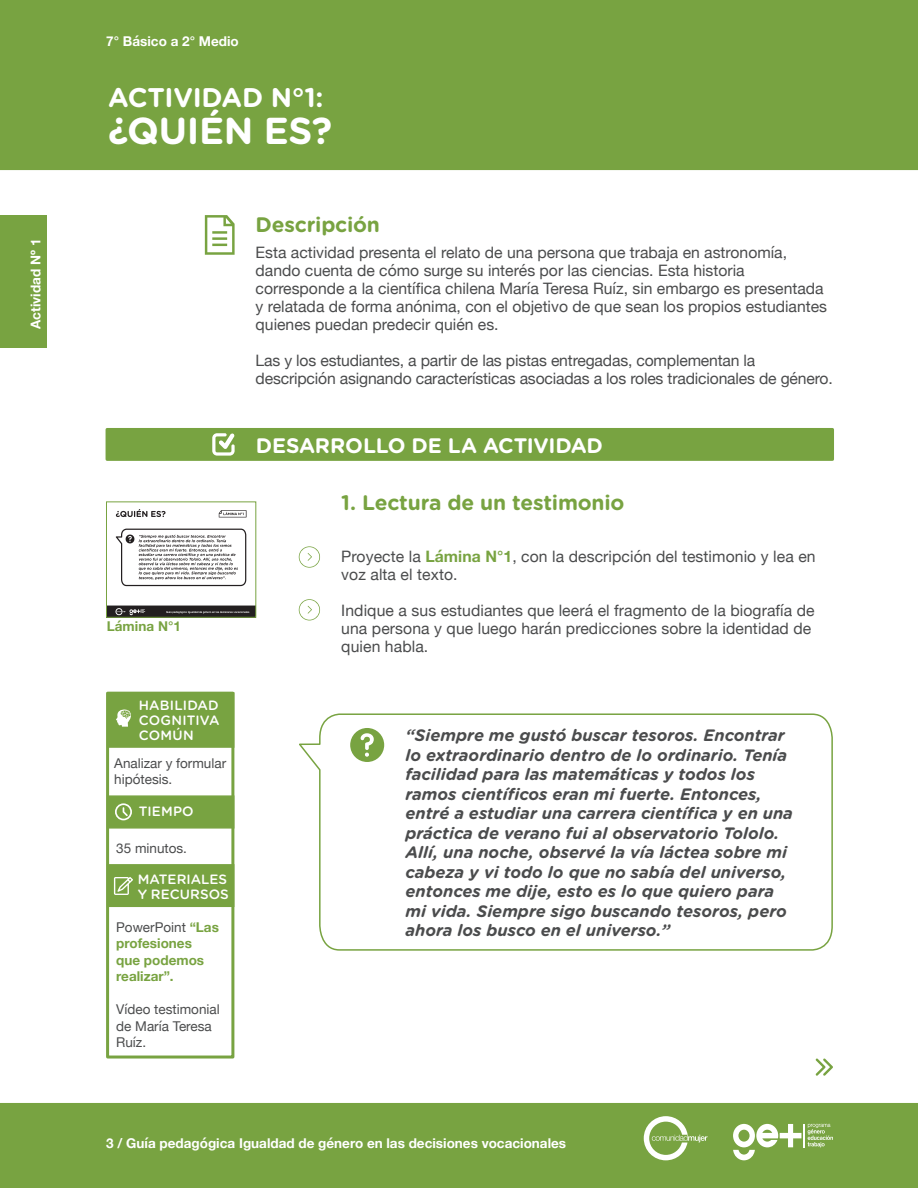
<style>
.page{position:relative;width:918px;height:1188px;background:#fff}
.page>*{position:absolute;margin:0;border:0;box-sizing:border-box;transform-origin:0 0}
.Titulo-actividad{font:700 37.5px "Gotham Rounded";letter-spacing:-.01em;color:#fff}
.Titulo-actividad-2{font:700 27px "Gotham Rounded";letter-spacing:-.01em;color:#fff}
.Título_interior{font:700 21px "Gotham Rounded";letter-spacing:-.01em;color:#78a341}
.Título_interior-2{font:700 21px "Gotham Rounded";letter-spacing:-.015em;color:#fff}
.Párrafo_-_frases{font:italic 700 16.5px/19.5px "Gotham Rounded";color:#4b4c4d}
.Párrafo{font:15.75px/18px "Helvetica Neue";color:#4b4c4d}
.información_página{font:700 13.5px "Helvetica Neue";color:#fff}
.Párrafo_-_expl{font:13.5px/16.5px "Helvetica Neue";color:#4b4c4d}
.Título-expl{font:500 13.5px "Gotham Rounded";letter-spacing:.005em;color:#fff}
.Párrafo_-_expl-2{font:700 13.5px/16.5px "Helvetica Neue";color:#78a341}
.Párrafo-2{font:700 13.5px "Helvetica Neue";letter-spacing:.005em;color:#78a341}
.s1{font-weight:400;color:#4b4c4d}
.s2{font-weight:700;color:#78a341}
</style>
<div class="page">
<div style="left:0;top:1103px;width:918px;height:85px;background:#78a341"></div>
<svg style="left:644px;top:1116px;width:64px;height:44px"></svg>
<svg style="left:733px;top:1124px;width:100px;height:36px"></svg>
<div style="left:0;top:0;width:918px;height:170px;background:#78a341"></div>
<div style="left:106px;top:428px;width:728px;height:33px;background:#78a341;border:3px solid #78a341"></div>
<div style="left:0;top:215px;width:47px;height:133px;background:#78a341"></div>
<img style="left:108px;top:509px;width:146px;height:106px">
<svg style="left:205px;top:215px;width:30px;height:40px"></svg>
<svg style="left:212px;top:433px;width:23px;height:23px"></svg>
<svg style="left:299px;top:546px;width:21px;height:22px"></svg>
<svg style="left:299px;top:599px;width:21px;height:21px"></svg>
<div style="left:107px;top:692px;width:127px;height:56px;background:#78a341;border:2px solid #78a341"></div>
<div style="left:106px;top:692px;width:128px;height:367px;border:3px solid #78a341"></div>
<svg style="left:116px;top:709px;width:15px;height:18px"></svg>
<div style="left:107px;top:795px;width:127px;height:34px;background:#78a341;border:2px solid #78a341"></div>
<svg style="left:115px;top:803px;width:17px;height:17px"></svg>
<div style="left:107px;top:864px;width:127px;height:43px;background:#78a341;border:2px solid #78a341"></div>
<svg style="left:114px;top:877px;width:19px;height:18px"></svg>
<svg style="left:299px;top:713px;width:534px;height:238px"></svg>
<svg style="left:816px;top:1058px;width:17px;height:18px"></svg>
<p class="información_página" style="left:25px;top:329px;width:91px;rotate:-90deg">Actividad Nº 1</p>
<p class="información_página" style="left:106px;top:31px;width:134px">7° Básico a 2° Medio</p>
<p class="Titulo-actividad-2" style="left:108px;top:78px;width:217px">ACTIVIDAD N°1:</p>
<p class="Titulo-actividad" style="left:108px;top:104px;width:226px">¿QUIÉN ES?</p>
<p class="Título_interior" style="left:256px;top:209px;width:126px">Descripción</p>
<p class="Párrafo" style="left:256px;top:244px;width:573px">Esta actividad presenta el relato de una persona que trabaja en astronomía, dando cuenta de cómo surge su interés por las ciencias. Esta historia corresponde a la científica chilena María Teresa Ruíz, sin embargo es presentada y relatada de forma anónima, con el objetivo de que sean los propios estudiantes quienes puedan predecir quién es.</p>
<p class="Párrafo" style="left:256px;top:352px;width:579px">Las y los estudiantes, a partir de las pistas entregadas, complementan la descripción asignando características asociadas a los roles tradicionales de género.</p>
<p class="Título_interior-2" style="left:256px;top:430px;width:349px">DESARROLLO DE LA ACTIVIDAD</p>
<p class="Párrafo-2" style="left:107px;top:615px;width:76px">Lámina N°1</p>
<p class="Título-expl" style="left:139px;top:695px;width:81px">HABILIDAD</p>
<p class="Título-expl" style="left:139px;top:710px;width:82px">COGNITIVA</p>
<p class="Título-expl" style="left:139px;top:725px;width:57px">COMÚN</p>
<p class="Párrafo_-_expl" style="left:114px;top:755px;width:113px">Analizar y formular hipótesis.</p>
<p class="Título-expl" style="left:139px;top:802px;width:56px">TIEMPO</p>
<p class="Párrafo_-_expl" style="left:116px;top:840px;width:72px">35 minutos.</p>
<p class="Título-expl" style="left:138px;top:870px;width:91px">MATERIALES</p>
<p class="Título-expl" style="left:138px;top:885px;width:93px">Y RECURSOS</p>
<p class="Párrafo_-_expl-2" style="left:116px;top:919px;width:104px"><span class="s1">PowerPoint</span> “Las profesiones que podemos realizar”.</p>
<p class="Párrafo_-_expl" style="left:116px;top:1002px;width:105px">Vídeo testimonial de María Teresa<br>Ruíz.</p>
<p class="Título_interior" style="left:341px;top:487px;width:285px">1. Lectura de un testimonio</p>
<p class="Párrafo" style="left:341px;top:548px;width:476px">Proyecte la <span class="s2">Lámina N°1</span>, con la descripción del testimonio y lea en voz alta el texto.</p>
<p class="Párrafo" style="left:341px;top:602px;width:475px">Indique a sus estudiantes que leerá el fragmento de la biografía de una persona y que luego harán predicciones sobre la identidad de quien habla.</p>
<p class="Párrafo_-_frases" style="left:405px;top:725px;width:389px">“Siempre me gustó buscar tesoros. Encontrar lo extraordinario dentro de lo ordinario. Tenía facilidad para las matemáticas y todos los ramos científicos eran mi fuerte. Entonces, entré a estudiar una carrera científica y en una práctica de verano fui al observatorio Tololo.<br>Allí, una noche, observé la vía láctea sobre mi cabeza y vi todo lo que no sabía del universo, entonces me dije, esto es lo que quiero para mi vida. Siempre sigo buscando tesoros, pero ahora los busco en el universo.”</p>
<p class="información_página" style="left:106px;top:1133px;width:461px">3 / Guía pedagógica Igualdad de género en las decisiones vocacionales</p>
</div>
